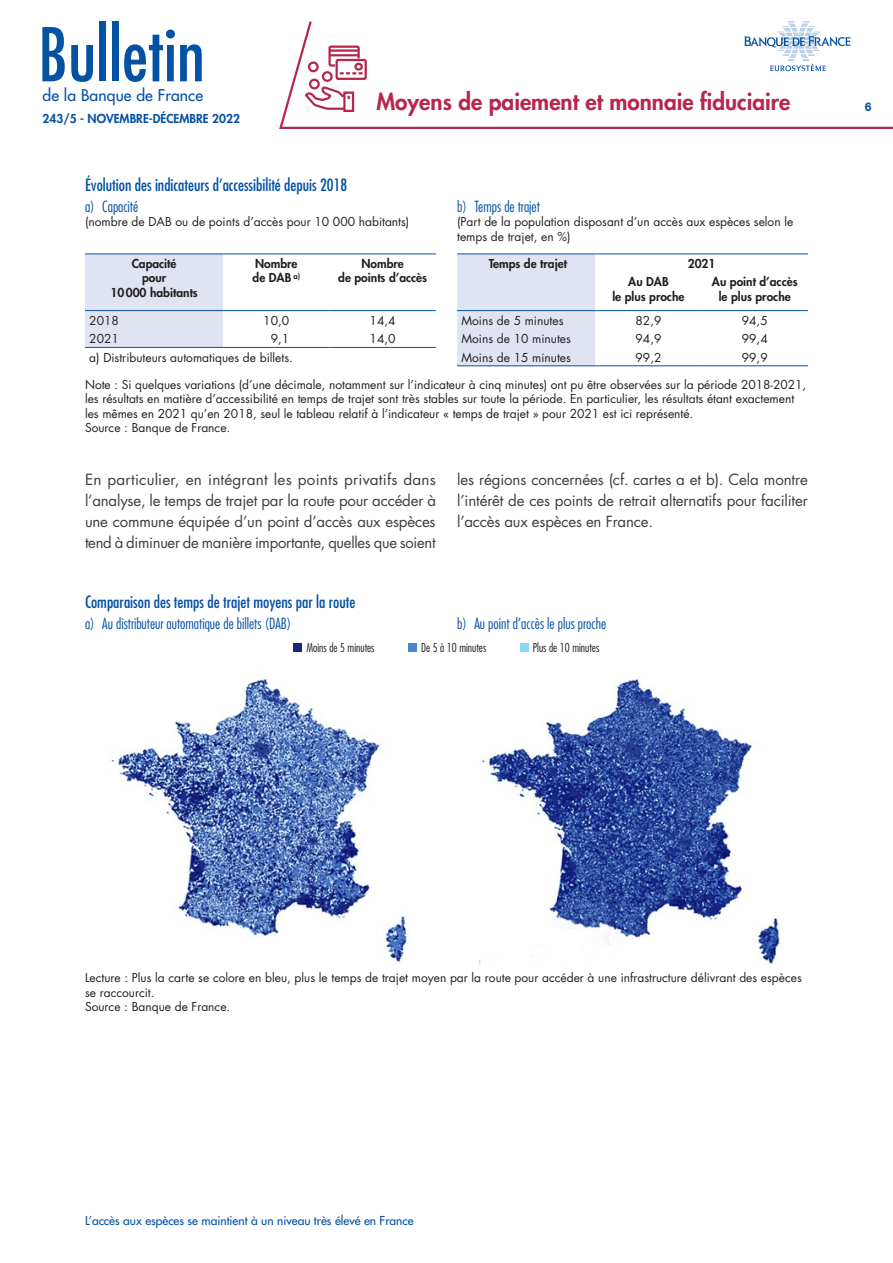
<style>
.page{position:relative;width:893px;height:1263px;background:#fff}
.page>*{position:absolute;margin:0;border:0;box-sizing:border-box;transform-origin:0 0}
.t1{font:condensed 72px "Futura Std";color:#0551a4}
.t2{font:800 22.5px "Futura Std";color:#b6274b}
.t3{font:condensed 16.5px "Futura Std";color:#0551a4}
.t4{font:500 15.75px "Futura Std";letter-spacing:.01em;color:#0551a4}
.t5{font:15px/21px "Futura Std";letter-spacing:-.01em;color:#3e3e3f;text-align:justify}
.t6{font:300 condensed 15px "Futura Std";color:#0551a4}
.t7{font:12px/14.4px "Futura Std";color:#231f20}
.t8{font:800 12px/14.4px "Futura Std";color:#231f20;text-align:center}
.t9{font:500 12px "Futura Std";color:#0551a4}
.t10{font:300 condensed 12px "Futura Std";color:#231f20}
.t11{font:800 12px "Futura Std";color:#0551a4}
.t12{font:800 12px "Helvetica Neue LT Std";color:#0551a4;scale:.9 1}
</style>
<div class="page">
<svg style="left:279px;top:21px;width:614px;height:108px"></svg>
<svg style="left:744px;top:22px;width:106px;height:49px"></svg>
<div style="left:308px;top:61px;width:11px;height:11px;border:2px solid #b6274b;border-radius:50%"></div>
<div style="left:322px;top:71px;width:11px;height:11px;border:2px solid #b6274b;border-radius:50%"></div>
<div style="left:309px;top:79px;width:11px;height:10px;border:2px solid #b6274b;border-radius:50%"></div>
<div style="left:343px;top:91px;width:11px;height:21px;border:2px solid #b6274b"></div>
<svg style="left:304px;top:84px;width:46px;height:27px"></svg>
<div style="left:336px;top:59px;width:31px;height:21px;border:2px solid #b6274b;border-radius:2px"></div>
<svg style="left:327px;top:44px;width:36px;height:30px"></svg>
<div style="left:354px;top:63px;width:9px;height:8px;border:2px solid #b6274b;border-radius:3px"></div>
<div style="left:85px;top:255px;width:138px;height:92px;background:#e0e4f2"></div>
<hr style="left:85px;top:347px;width:138px;height:1px;background:#0551a4">
<hr style="left:223px;top:347px;width:107px;height:1px;background:#0551a4">
<hr style="left:330px;top:347px;width:106px;height:1px;background:#0551a4">
<hr style="left:85px;top:254px;width:138px;height:1px;background:#0551a4">
<hr style="left:223px;top:254px;width:107px;height:1px;background:#0551a4">
<hr style="left:330px;top:254px;width:106px;height:1px;background:#0551a4">
<hr style="left:85px;top:310px;width:138px;height:1px;background:#0551a4">
<hr style="left:223px;top:310px;width:107px;height:1px;background:#0551a4">
<hr style="left:330px;top:310px;width:106px;height:1px;background:#0551a4">
<div style="left:457px;top:255px;width:138px;height:110px;background:#e0e4f2"></div>
<hr style="left:457px;top:254px;width:138px;height:1px;background:#0551a4">
<hr style="left:457px;top:365px;width:138px;height:1px;background:#0551a4">
<hr style="left:595px;top:365px;width:107px;height:1px;background:#0551a4">
<hr style="left:702px;top:365px;width:106px;height:1px;background:#0551a4">
<hr style="left:595px;top:254px;width:107px;height:1px;background:#0551a4">
<hr style="left:702px;top:254px;width:106px;height:1px;background:#0551a4">
<hr style="left:457px;top:310px;width:138px;height:1px;background:#0551a4">
<hr style="left:595px;top:310px;width:107px;height:1px;background:#0551a4">
<hr style="left:702px;top:310px;width:106px;height:1px;background:#0551a4">
<div style="left:408px;top:644px;width:9px;height:8px;background:#4d87c6"></div>
<div style="left:520px;top:644px;width:9px;height:8px;background:#8dd7f7"></div>
<div style="left:294px;top:644px;width:8px;height:8px;background:#142975"></div>
<img style="left:111px;top:678px;width:297px;height:285px">
<img style="left:480px;top:679px;width:300px;height:285px">
<h1 class="t1" style="left:38px;top:12px;width:168px">Bulletin</h1>
<h3 class="t4" style="left:43px;top:86px;width:162px">de la Banque de France</h3>
<p class="t11" style="left:43px;top:111px;width:199px">243/5 - NOVEMBRE-DÉCEMBRE 2022</p>
<h2 class="t2" style="left:376px;top:88px;width:415px">Moyens de paiement et monnaie fiduciaire</h2>
<p class="t12" style="left:865px;top:99px;width:9px">6</p>
<h3 class="t3" style="left:85px;top:175px;width:264px">Évolution des indicateurs d’accessibilité depuis 2018</h3>
<p class="t6" style="left:85px;top:198px;width:55px">a) Capacité</p>
<p class="t7" style="left:85px;top:215px;width:326px">(nombre de DAB ou de points d’accès pour 10 000 habitants)</p>
<p class="t6" style="left:457px;top:198px;width:84px">b) Temps de trajet</p>
<p class="t7" style="left:457px;top:215px;width:338px">(Part de la population disposant d’un accès aux espèces selon le temps de trajet, en %)</p>
<p class="t8" style="left:489px;top:256px;width:80px">Temps de trajet</p>
<p class="t8" style="left:688px;top:256px;width:29px">2021</p>
<p class="t8" style="left:612px;top:275px;width:74px">Au DAB<br>le plus proche</p>
<p class="t8" style="left:712px;top:275px;width:87px">Au point d’accès le plus proche</p>
<p class="t7" style="left:461px;top:313px;width:104px">Moins de 5 minutes</p>
<p class="t7" style="left:635px;top:313px;width:27px">82,9</p>
<p class="t7" style="left:742px;top:313px;width:27px">94,5</p>
<p class="t7" style="left:461px;top:332px;width:111px">Moins de 10 minutes</p>
<p class="t7" style="left:635px;top:332px;width:27px">94,9</p>
<p class="t7" style="left:742px;top:332px;width:27px">99,4</p>
<p class="t7" style="left:461px;top:350px;width:111px">Moins de 15 minutes</p>
<p class="t7" style="left:635px;top:350px;width:27px">99,2</p>
<p class="t7" style="left:742px;top:350px;width:27px">99,9</p>
<p class="t7" style="left:85px;top:377px;width:723px">Note : Si quelques variations (d’une décimale, notamment sur l’indicateur à cinq minutes) ont pu être observées sur la période 2018‑2021, les résultats en matière d’accessibilité en temps de trajet sont très stables sur toute la période. En particulier, les résultats étant exactement les mêmes en 2021 qu’en 2018, seul le tableau relatif à l’indicateur « temps de trajet » pour 2021 est ici représenté.<br>Source : Banque de France.</p>
<p class="t8" style="left:110px;top:256px;width:89px">Capacité<br>pour<br>10000 habitants</p>
<p class="t8" style="left:253px;top:256px;width:49px;text-align:left">Nombre de DAB <sup>a)</sup></p>
<p class="t8" style="left:338px;top:256px;width:90px">Nombre<br>de points d’accès</p>
<p class="t7" style="left:89px;top:313px;width:31px">2018</p>
<p class="t7" style="left:263px;top:313px;width:27px">10,0</p>
<p class="t7" style="left:370px;top:313px;width:27px">14,4</p>
<p class="t7" style="left:89px;top:332px;width:31px">2021</p>
<p class="t7" style="left:271px;top:332px;width:20px">9,1</p>
<p class="t7" style="left:370px;top:332px;width:27px">14,0</p>
<p class="t7" style="left:89px;top:350px;width:205px">a) Distributeurs automatiques de billets.</p>
<p class="t5" style="left:85px;top:469px;width:352px">En particulier, en intégrant les points privatifs dans l’analyse, le temps de trajet par la route pour accéder à une commune équipée d’un point d’accès aux espèces tend à diminuer de manière importante, quelles que soient</p>
<p class="t5" style="left:457px;top:469px;width:352px">les régions concernées (cf. cartes a et b). Cela montre l’intérêt de ces points de retrait alternatifs pour faciliter l’accès aux espèces en France.</p>
<h3 class="t3" style="left:85px;top:592px;width:272px">Comparaison des temps de trajet moyens par la route</h3>
<p class="t6" style="left:85px;top:614px;width:208px">a) Au distributeur automatique de billets (DAB)</p>
<p class="t6" style="left:457px;top:614px;width:151px">b) Au point d’accès le plus proche</p>
<p class="t10" style="left:306px;top:640px;width:70px">Moins de 5 minutes</p>
<p class="t10" style="left:421px;top:640px;width:67px">De 5 à 10 minutes</p>
<p class="t10" style="left:533px;top:640px;width:68px">Plus de 10 minutes</p>
<p class="t7" style="left:85px;top:971px;width:718px">Lecture : Plus la carte se colore en bleu, plus le temps de trajet moyen par la route pour accéder à une infrastructure délivrant des espèces se raccourcit.<br>Source : Banque de France.</p>
<p class="t9" style="left:85px;top:1213px;width:330px">L’accès aux espèces se maintient à un niveau très élevé en France</p>
</div>
